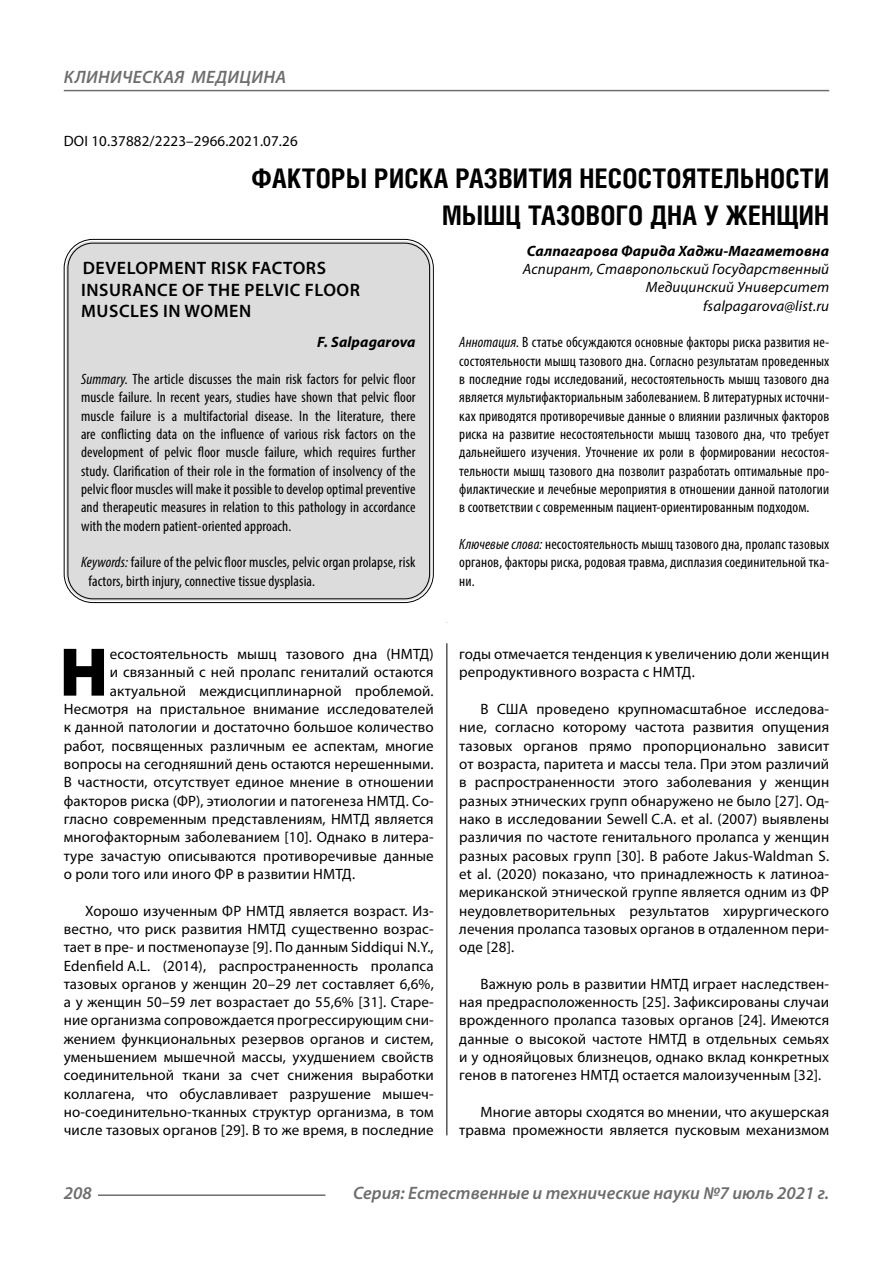
<style>
.page{position:relative;width:893px;height:1263px;background:#fff}
.page>*{position:absolute;margin:0;border:0;box-sizing:border-box;transform-origin:0 0}
.Bukvica{font:900 69.3px "Myriad Pro";color:#000}
.Header{font:700 27px/37.5px "Helios Cond C";letter-spacing:.01em;color:#000;text-align:right}
.t1{font:italic 600 18px "Myriad Pro";color:#6e6e6e}
.Header-eng{font:600 18px/21.6px "Myriad Pro";letter-spacing:.03em;color:#000}
.Normal{font:15px/18.3px "Myriad Pro";letter-spacing:.01em;color:#000;text-align:justify}
.Annotation-rus{font:condensed 15px/18.3px "Myriad Pro";letter-spacing:.01em;color:#000;text-align:justify}
.Annotation-eng{font:condensed 15px/18.3px "Myriad Pro";letter-spacing:.01em;color:#000;text-align:justify}
.Bukvica-2{font:15px "Myriad Pro";letter-spacing:.01em;color:#000}
.Author-doc{font:italic 15px/18.3px "Myriad Pro";letter-spacing:.01em;color:#000;text-align:right}
.Author{font:italic 700 15px "Myriad Pro";letter-spacing:.01em;color:#000}
.DOI{font:15px "Myriad Pro";letter-spacing:.01em;color:#000}
.Author-email{font:italic 15px "Myriad Pro";letter-spacing:.01em;color:#000}
.Author-eng{font:italic 700 15px "Myriad Pro";letter-spacing:.01em;color:#000}
.s1{font-style:italic}
</style>
<div class="page">
<hr style="left:446px;top:622px;width:1px;height:513px;background:#000">
<div style="left:66px;top:241px;width:365px;height:360px;background:#dcdcdc;border-radius:27px"></div>
<hr style="left:98px;top:1194px;width:227px;height:2px;background:#6e6e6e">
<hr style="left:64px;top:90px;width:765px;height:1px;background:#6e6e6e">
<p class="t1" style="left:64px;top:66px;width:23px">Клиническая</p>
<p class="t1" style="left:191px;top:66px;width:13px">меди</p>
<p class="t1" style="left:240px;top:66px;width:25px">цина</p>
<p class="DOI" style="left:64px;top:132px;width:235px">DOI 10.37882/2223–2966.2021.07.26</p>
<p class="Header" style="left:252px;top:159px;width:579px">ФАКТОРЫ РИСКА РАЗВИТИЯ НЕСОСТОЯТЕЛЬНОСТИ<br>МЫШЦ ТАЗОВОГО ДНА У ЖЕНЩИН</p>
<p class="Author" style="left:527px;top:241px;width:304px">Салпагарова Фарида Хаджи-Магаметовна</p>
<p class="Author-doc" style="left:523px;top:260px;width:308px">Аспирант, Ставропольский Государственный<br>Медицинский Университет</p>
<p class="Author-email" style="left:703px;top:296px;width:127px">fsalpagarova@list.ru</p>
<p class="Annotation-rus" style="left:459px;top:333px;width:371px"><span class="s1">Аннотация.</span> В статье обсуждаются основные факторы риска развития не&shy;состоятельности мышц тазового дна. Согласно результатам проведенных в последние годы исследований, несостоятельность мышц тазового дна является мультифакториальным заболеванием. В литературных источни&shy;ках приводятся противоречивые данные о влиянии различных факторов риска на развитие несостоятельности мышц тазового дна, что требует дальнейшего изучения. Уточнение их роли в формировании несостоя&shy;тельности мышц тазового дна позволит разработать оптимальные про&shy;филактические и лечебные мероприятия в отношении данной патологии в соответствии с современным пациент-ориентированным подходом.</p>
<p class="Annotation-rus" style="left:459px;top:535px;width:371px"><span class="s1">Ключевые слова:</span> несостоятельность мышц тазового дна, пролапс тазовых органов, факторы риска, родовая травма, дисплазия соединительной тка&shy;ни.</p>
<p class="Header-eng" style="left:81px;top:257px;width:280px">DEVELOPMENT RISK FACTORS<br>INSURANCE OF THE PELVIC FLOOR<br>MUSCLES IN WOMEN</p>
<p class="Author-eng" style="left:317px;top:333px;width:100px">F. Salpagarova</p>
<p class="Annotation-eng" style="left:81px;top:370px;width:336px"><span class="s1">Summary.</span> The article discusses the main risk factors for pelvic floor muscle failure. In recent years, studies have shown that pelvic floor muscle failure is a multifactorial disease. In the literature, there are conflicting data on the influence of various risk factors on the development of pelvic floor muscle failure, which requires further study. Clarification of their role in the formation of insolvency of the pelvic floor muscles will make it possible to develop optimal preventive and therapeutic measures in relation to this pathology in accordance with the modern patient-oriented approach.</p>
<p class="Annotation-eng" style="left:89px;top:553px;width:328px;text-indent:-8px"><span class="s1">Keywords:</span> failure of the pelvic floor muscles, pelvic organ prolapse, risk factors, birth injury, connective tissue dysplasia.</p>
<p class="Bukvica" style="left:59px;top:626px;width:50px">Н</p>
<p class="Bukvica-2" style="left:110px;top:645px;width:325px">есостоятельность мышц тазового дна (НМТД)</p>
<p class="Bukvica-2" style="left:110px;top:663px;width:325px">и связанный с ней пролапс гениталий остаются</p>
<p class="Bukvica-2" style="left:110px;top:681px;width:325px">актуальной междисциплинарной проблемой.</p>
<p class="Bukvica-2" style="left:64px;top:700px;width:371px">Несмотря на пристальное внимание исследователей</p>
<p class="Bukvica-2" style="left:64px;top:718px;width:371px">к данной патологии и достаточно большое количество</p>
<p class="Bukvica-2" style="left:64px;top:736px;width:371px">работ, посвященных различным ее аспектам, многие</p>
<p class="Bukvica-2" style="left:64px;top:755px;width:371px">вопросы на сегодняшний день остаются нерешенными.</p>
<p class="Bukvica-2" style="left:64px;top:773px;width:371px">В частности, отсутствует единое мнение в отношении</p>
<p class="Bukvica-2" style="left:64px;top:791px;width:371px">факторов риска (ФР), этиологии и патогенеза НМТД. Со-</p>
<p class="Bukvica-2" style="left:64px;top:810px;width:371px">гласно современным представлениям, НМТД является</p>
<p class="Bukvica-2" style="left:64px;top:828px;width:371px">многофакторным заболеванием [10]. Однако в литера-</p>
<p class="Bukvica-2" style="left:64px;top:846px;width:371px">туре зачастую описываются противоречивые данные</p>
<p class="Bukvica-2" style="left:64px;top:864px;width:293px">о роли того или иного ФР в развитии НМТД.</p>
<p class="Normal" style="left:64px;top:901px;width:371px;text-indent:21px">Хорошо изученным ФР НМТД является возраст. Из&shy;вестно, что риск развития НМТД существенно возрас&shy;тает в пре- и постменопаузе [9]. По данным Siddiqui N.Y., Edenfield A.L. (2014), распространенность пролапса тазовых органов у женщин 20–29 лет составляет 6,6%, а у женщин 50–59 лет возрастает до 55,6% [31]. Старе&shy;ние организма сопровождается прогрессирующим сни&shy;жением функциональных резервов органов и систем, уменьшением мышечной массы, ухудшением свойств соединительной ткани за счет снижения выработки коллагена, что обуславливает разрушение мышеч&shy;но-соединительно-тканных структур организма, в том числе тазовых органов [29]. В то же время, в последние</p>
<p class="Normal" style="left:459px;top:644px;width:371px">годы отмечается тенденция к увеличению доли женщин репродуктивного возраста с НМТД.</p>
<p class="Normal" style="left:459px;top:699px;width:371px;text-indent:21px">В США проведено крупномасштабное исследова&shy;ние, согласно которому частота развития опущения тазовых органов прямо пропорционально зависит от возраста, паритета и массы тела. При этом различий в распространенности этого заболевания у женщин разных этнических групп обнаружено не было [27]. Од&shy;нако в исследовании Sewell C.A. et al. (2007) выявлены различия по частоте генитального пролапса у женщин разных расовых групп [30]. В работе Jakus-Waldman S. et al. (2020) показано, что принадлежность к латиноа&shy;мериканской этнической группе является одним из ФР неудовлетворительных результатов хирургического лечения пролапса тазовых органов в отдаленном пери&shy;оде [28].</p>
<p class="Normal" style="left:459px;top:974px;width:371px;text-indent:21px">Важную роль в развитии НМТД играет наследствен&shy;ная предрасположенность [25]. Зафиксированы случаи врожденного пролапса тазовых органов [24]. Имеются данные о высокой частоте НМТД в отдельных семьях и у однояйцовых близнецов, однако вклад конкретных генов в патогенез НМТД остается малоизученным [32].</p>
<p class="Normal" style="left:459px;top:1103px;width:371px;text-align:right">Многие авторы сходятся во мнении, что акушерская травма промежности является пусковым механизмом</p>
<p class="t1" style="left:64px;top:1182px;width:30px">208</p>
<p class="t1" style="left:353px;top:1182px;width:478px">Серия: Естественные и технические науки №7 июль 2021 г.</p>
</div>
